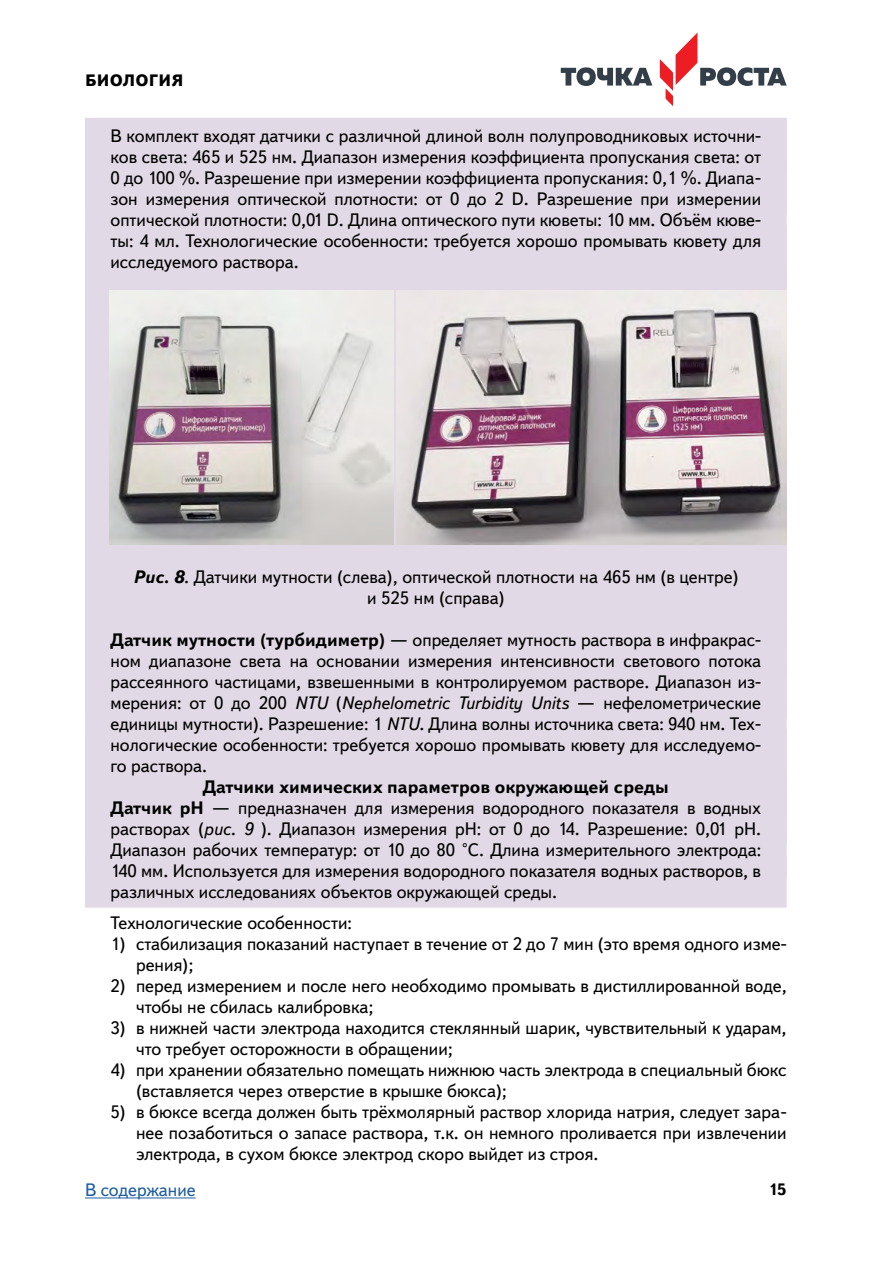
<style>
.page{position:relative;width:893px;height:1263px;background:#fff}
.page>*{position:absolute;margin:0;border:0;box-sizing:border-box;transform-origin:0 0}
.Плашка_Справочник{font:18px/21px "Textbook New";color:#000}
.Основной_нумер{font:18px/21px "Textbook New";color:#000}
.Плашка_Справочник-2{font:700 18px "Textbook New";color:#000}
.Основной{font:18px "Textbook New";color:#000}
.t1{font:18px "Textbook New";color:#215e9e}
.t2{font:800 16.5px "Textbook New";letter-spacing:.01em;color:#000}
.t3{font:700 16.5px "Textbook New";color:#000}
.s1{font-weight:700;font-style:italic}
.s2{font-weight:700}
.s3{font-style:italic}
</style>
<div class="page">
<svg style="left:561px;top:67px;width:91px;height:19px"></svg>
<svg style="left:660px;top:32px;width:127px;height:74px"></svg>
<hr style="left:85px;top:1197px;width:111px;height:1px;background:#215e9e">
<div style="left:85px;top:118px;width:702px;height:45px;background:#e2d9e6"></div>
<div style="left:85px;top:162px;width:702px;height:53px;background:#e2d9e6"></div>
<div style="left:85px;top:202px;width:702px;height:45px;background:#e2d9e6"></div>
<div style="left:85px;top:246px;width:702px;height:53px;background:#e2d9e6"></div>
<svg style="left:85px;top:290px;width:702px;height:19px"></svg>
<div style="left:85px;top:519px;width:702px;height:53px;background:#e2d9e6"></div>
<div style="left:85px;top:561px;width:702px;height:53px;background:#e2d9e6"></div>
<div style="left:85px;top:582px;width:702px;height:53px;background:#e2d9e6"></div>
<div style="left:85px;top:624px;width:702px;height:53px;background:#e2d9e6"></div>
<div style="left:85px;top:666px;width:702px;height:53px;background:#e2d9e6"></div>
<div style="left:85px;top:706px;width:702px;height:45px;background:#e2d9e6"></div>
<div style="left:85px;top:750px;width:702px;height:53px;background:#e2d9e6"></div>
<div style="left:85px;top:792px;width:702px;height:53px;background:#e2d9e6"></div>
<div style="left:85px;top:832px;width:702px;height:45px;background:#e2d9e6"></div>
<div style="left:85px;top:855px;width:702px;height:53px;background:#e2d9e6"></div>
<img style="left:109px;top:290px;width:284px;height:254px">
<img style="left:397px;top:291px;width:390px;height:253px">
<p class="t2" style="left:85px;top:70px;width:100px">БИОЛОГИЯ</p>
<p class="Плашка_Справочник" style="left:111px;top:125px;width:652px">В комплект входят датчики с различной длиной волн полупроводниковых источни&shy;ков света: 465 и 525 нм. Диапазон измерения коэффициента пропускания света: от</p>
<p class="Плашка_Справочник" style="left:111px;top:167px;width:652px">0 до 100 %. Разрешение при измерении коэффициента пропускания: 0,1 %. Диапа&shy;зон измерения оптической плотности: от 0 до 2 D. Разрешение при измерении</p>
<p class="Плашка_Справочник" style="left:111px;top:209px;width:652px;text-align:justify">оптической плотности: 0,01 D. Длина оптического пути кюветы: 10 мм. Объём кюве&shy;ты: 4 мл. Технологические особенности: требуется хорошо промывать кювету для исследуемого раствора.</p>
<p class="Плашка_Справочник" style="left:133px;top:566px;width:607px;text-align:center"><span class="s1">Рис. 8</span>. Датчики мутности (слева), оптической плотности на 465 нм (в центре) и 525 нм (справа)</p>
<p class="Плашка_Справочник" style="left:111px;top:629px;width:652px"><span class="s2">Датчик мутности (турбидиметр)</span> ― определяет мутность раствора в инфракрас&shy;ном диапазоне света на основании измерения интенсивности светового потока</p>
<p class="Плашка_Справочник" style="left:111px;top:671px;width:652px">рассеянного частицами, взвешенными в контролируемом растворе. Диапазон из&shy;мерения: от 0 до 200 <span class="s3">NTU</span> (<span class="s3">Nephelometric Turbidity Units</span> — нефелометрические</p>
<p class="Плашка_Справочник" style="left:111px;top:713px;width:652px;text-align:justify">единицы мутности). Разрешение: 1 <span class="s3">NTU</span>. Длина волны источника света: 940 нм. Тех&shy;нологические особенности: требуется хорошо промывать кювету для исследуемо&shy;го раствора.</p>
<p class="Плашка_Справочник-2" style="left:203px;top:775px;width:468px">Датчики химических параметров окружающей среды</p>
<p class="Плашка_Справочник" style="left:111px;top:797px;width:652px"><span class="s2">Датчик рН</span> ― предназначен для измерения водородного показателя в водных растворах (<span class="s3">рис. 9</span> ). Диапазон измерения рН: от 0 до 14. Разрешение: 0,01 pH.</p>
<p class="Плашка_Справочник" style="left:111px;top:839px;width:652px;text-align:justify">Диапазон рабочих температур: от 10 до 80 °С. Длина измерительного электрода:<br>140 мм. Используется для измерения водородного показателя водных растворов, в различных исследованиях объектов окружающей среды.</p>
<p class="Основной" style="left:111px;top:912px;width:243px">Технологические особенности:</p>
<p class="Основной_нумер" style="left:136px;top:933px;width:652px;text-indent:-26px">1) стабилизация показаний наступает в течение от 2 до 7 мин (это время одного изме&shy;рения);</p>
<p class="Основной_нумер" style="left:136px;top:975px;width:652px;text-indent:-26px">2) перед измерением и после него необходимо промывать в дистиллированной воде, чтобы не сбилась калибровка;</p>
<p class="Основной_нумер" style="left:136px;top:1017px;width:652px;text-indent:-26px">3) в нижней части электрода находится стеклянный шарик, чувствительный к ударам, что требует осторожности в обращении;</p>
<p class="Основной_нумер" style="left:136px;top:1059px;width:652px;text-indent:-26px">4) при хранении обязательно помещать нижнюю часть электрода в специальный бюкс (вставляется через отверстие в крышке бюкса);</p>
<p class="Основной_нумер" style="left:136px;top:1101px;width:652px;text-align:justify;text-indent:-26px">5) в бюксе всегда должен быть трёхмолярный раствор хлорида натрия, следует зара&shy;нее позаботиться о запасе раствора, т.к. он немного проливается при извлечении электрода, в сухом бюксе электрод скоро выйдет из строя.</p>
<p class="t1" style="left:85px;top:1179px;width:112px">В содержание</p>
<p class="t3" style="left:769px;top:1179px;width:19px">15</p>
</div>
